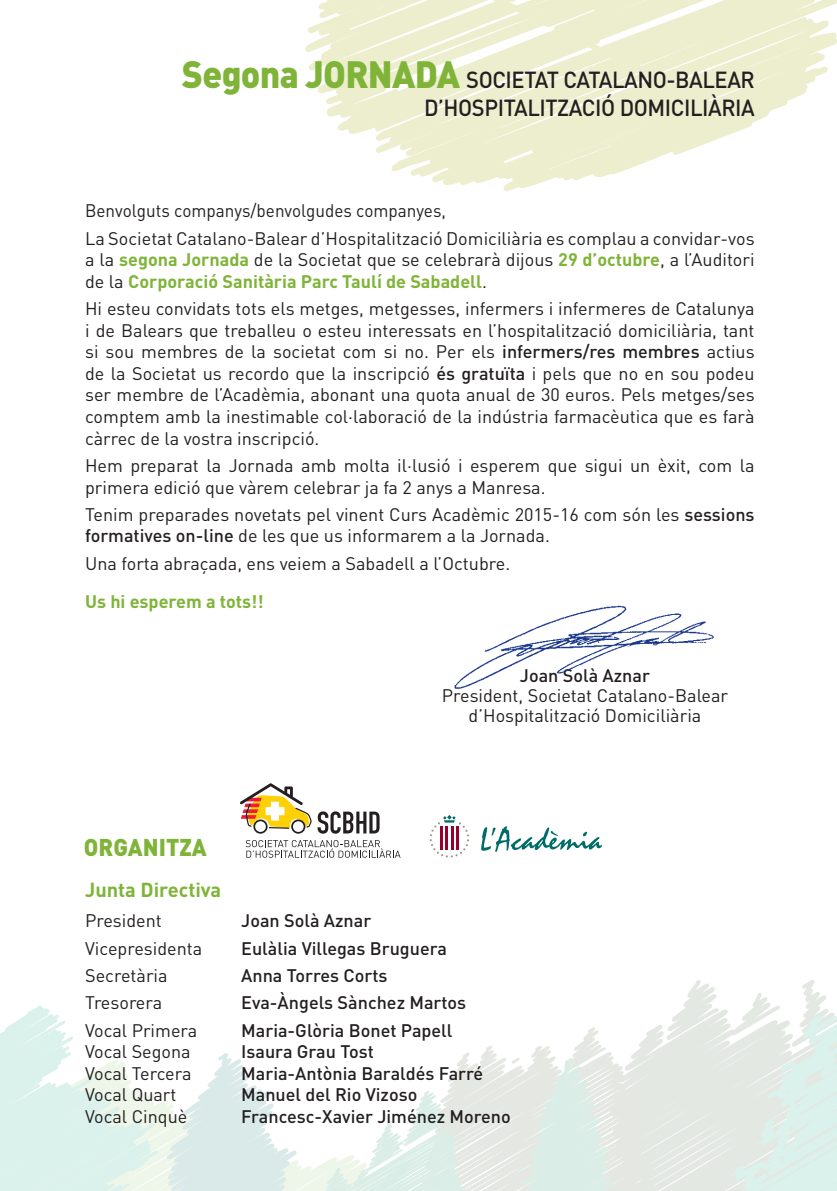
<style>
.page{position:relative;width:837px;height:1191px;background:#fff}
.page>*{position:absolute;margin:0;border:0;box-sizing:border-box;transform-origin:0 0}
.t1{font:900 24px "DIN";color:#7fb438;scale:.95 1}
.t2{font:500 23px "DIN";letter-spacing:-.02em;color:#231f20;scale:.95 1}
.t3{font:700 20px "DIN";color:#7fb438}
.t4{font:18px/21.6px "DIN";color:#231f20;text-align:justify}
.t5{font:500 18px "DIN";color:#231f20}
.t6{font:18px "DIN";color:#231f20;scale:.95 1}
.t7{font:700 18px "DIN";color:#7fb438}
.s1{font-weight:900;font-size:37.6px;color:#7fb438}
.s2{font-weight:700;color:#7fb438}
.s3{font-weight:500}
</style>
<div class="page">
<svg style="left:303px;top:1166px;width:10px;height:25px"></svg>
<svg style="left:657px;top:1025px;width:10px;height:166px"></svg>
<svg style="left:667px;top:980px;width:169px;height:211px"></svg>
<svg style="left:313px;top:1027px;width:346px;height:164px"></svg>
<svg style="left:0;top:1005px;width:303px;height:186px"></svg>
<svg style="left:481px;top:826px;width:120px;height:26px"></svg>
<svg style="left:429px;top:815px;width:40px;height:42px"></svg>
<svg style="left:317px;top:811px;width:62px;height:22px"></svg>
<svg style="left:246px;top:840px;width:154px;height:17px"></svg>
<svg style="left:240px;top:783px;width:71px;height:50px"></svg>
<svg style="left:305px;top:0;width:531px;height:192px"></svg>
<img style="left:454px;top:605px;width:260px;height:84px">
<p class="t2" style="left:182px;top:65px;width:604px"><span class="s1">Segona JORNADA</span> SOCIETAT CATALANO-BALEAR</p>
<p class="t2" style="left:424px;top:93px;width:349px">D’HOSPITALITZACIÓ DOMICILIÀRIA</p>
<p class="t6" style="left:85px;top:199px;width:381px">Benvolguts companys/benvolgudes companyes,</p>
<p class="t4" style="left:85px;top:227px;width:671px">La Societat Catalano-Balear d’Hospitalització Domiciliària es complau a convidar-vos a la <span class="s2">segona Jornada</span> de la Societat que se celebrarà dijous <span class="s2">29 d’octubre</span>, a l’Auditori de la <span class="s2">Corporació Sanitària Parc Taulí de Sabadell</span>.</p>
<p class="t4" style="left:85px;top:297px;width:671px">Hi esteu convidats tots els metges, metgesses, infermers i infermeres de Catalunya i de Balears que treballeu o esteu interessats en l’hospitalització domiciliària, tant si sou membres de la societat com si no. Per els <span class="s3">infermers/res membres</span> actius de la Societat us recordo que la inscripció <span class="s3">és gratuïta</span> i pels que no en sou podeu ser membre de l’Acadèmia, abonant una quota anual de 30 euros. Pels metges/ses comptem amb la inestimable col.laboració de la indústria farmacèutica que es farà càrrec de la vostra inscripció.</p>
<p class="t4" style="left:85px;top:454px;width:670px">Hem preparat la Jornada amb molta il.lusió i esperem que sigui un èxit, com la primera edició que vàrem celebrar ja fa 2 anys a Manresa.</p>
<p class="t4" style="left:85px;top:503px;width:670px">Tenim preparades novetats pel vinent Curs Acadèmic 2015-16 com són les <span class="s3">sessions formatives on-line</span> de les que us informarem a la Jornada.</p>
<p class="t4" style="left:85px;top:552px;width:426px">Una forta abraçada, ens veiem a Sabadell a l’Octubre.</p>
<p class="t7" style="left:85px;top:590px;width:180px">Us hi esperem a tots!!</p>
<p class="t4" style="left:441px;top:665px;width:288px;line-height:20px;text-align:center"><span class="s3">Joan Solà Aznar<br></span>President, Societat Catalano-Balear d’Hospitalització Domiciliària</p>
<p class="t1" style="left:84px;top:831px;width:131px">ORGANITZA</p>
<p class="t3" style="left:85px;top:877px;width:138px">Junta Directiva</p>
<p class="t4" style="left:85px;top:909px;width:78px">President</p>
<p class="t5" style="left:241px;top:909px;width:131px">Joan Solà Aznar</p>
<p class="t4" style="left:85px;top:937px;width:119px">Vicepresidenta</p>
<p class="t5" style="left:241px;top:936px;width:207px">Eulàlia Villegas Bruguera</p>
<p class="t4" style="left:85px;top:964px;width:84px">Secretària</p>
<p class="t5" style="left:241px;top:964px;width:148px">Anna Torres Corts</p>
<p class="t4" style="left:85px;top:991px;width:79px">Tresorera</p>
<p class="t5" style="left:241px;top:991px;width:226px">Eva-Àngels Sànchez Martos</p>
<p class="t4" style="left:85px;top:1018px;width:114px">Vocal Primera</p>
<p class="t5" style="left:241px;top:1018px;width:213px">Maria-Glòria Bonet Papell</p>
<p class="t4" style="left:85px;top:1040px;width:107px">Vocal Segona</p>
<p class="t5" style="left:241px;top:1040px;width:134px">Isaura Grau Tost</p>
<p class="t4" style="left:85px;top:1062px;width:108px">Vocal Tercera</p>
<p class="t5" style="left:241px;top:1061px;width:243px">Maria-Antònia Baraldés Farré</p>
<p class="t4" style="left:85px;top:1083px;width:93px">Vocal Quart</p>
<p class="t5" style="left:241px;top:1083px;width:178px">Manuel del Rio Vizoso</p>
<p class="t4" style="left:85px;top:1105px;width:104px">Vocal Cinquè</p>
<p class="t5" style="left:241px;top:1105px;width:271px">Francesc-Xavier Jiménez Moreno</p>
</div>
